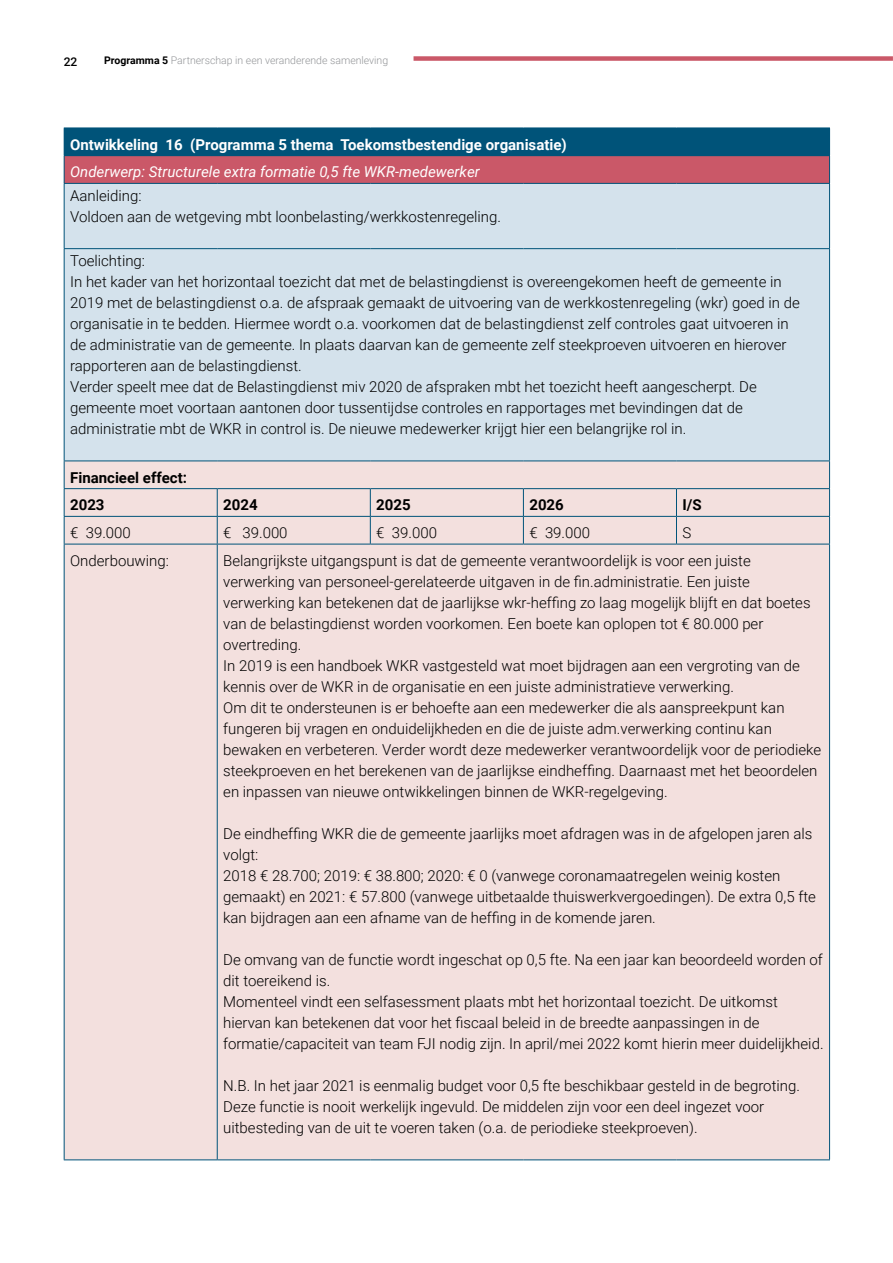
<style>
.page{position:relative;width:893px;height:1263px;background:#fff}
.page>*{position:absolute;margin:0;border:0;box-sizing:border-box;transform-origin:0 0}
.Body_Text{font:300 15px/21px "Roboto";color:#000}
.Body_Text-2{font:700 15px "Roboto";color:#fff}
.Body_Text-3{font:italic 15px "Roboto";color:#fff}
.Body_Text-4{font:700 15px "Roboto";color:#000}
.t1{font:500 12px "Roboto";color:#000}
.t2{font:300 10.5px "Roboto";color:#939598}
.s1{font-weight:700;color:#000}
</style>
<div class="page">
<div style="left:64px;top:128px;width:766px;height:28px;background:#005379"></div>
<div style="left:64px;top:156px;width:766px;height:27px;background:#ca5868"></div>
<div style="left:65px;top:184px;width:764px;height:276px;background:#d4e2ec"></div>
<div style="left:65px;top:461px;width:764px;height:698px;background:#f3e0de"></div>
<svg style="left:64px;top:156px;width:1px;height:27px"></svg>
<svg style="left:829px;top:156px;width:1px;height:27px"></svg>
<hr style="left:64px;top:183px;width:153px;height:1px;background:#005379">
<hr style="left:64px;top:184px;width:1px;height:64px;background:#005379">
<hr style="left:217px;top:183px;width:153px;height:1px;background:#005379">
<hr style="left:370px;top:183px;width:153px;height:1px;background:#005379">
<hr style="left:523px;top:183px;width:153px;height:1px;background:#005379">
<hr style="left:676px;top:183px;width:154px;height:1px;background:#005379">
<hr style="left:829px;top:184px;width:1px;height:64px;background:#005379">
<hr style="left:64px;top:248px;width:153px;height:1px;background:#005379">
<hr style="left:64px;top:249px;width:1px;height:211px;background:#005379">
<hr style="left:217px;top:248px;width:153px;height:1px;background:#005379">
<hr style="left:370px;top:248px;width:153px;height:1px;background:#005379">
<hr style="left:523px;top:248px;width:153px;height:1px;background:#005379">
<hr style="left:676px;top:248px;width:154px;height:1px;background:#005379">
<hr style="left:829px;top:249px;width:1px;height:211px;background:#005379">
<hr style="left:64px;top:460px;width:153px;height:1px;background:#005379">
<hr style="left:217px;top:460px;width:153px;height:1px;background:#005379">
<hr style="left:370px;top:460px;width:153px;height:1px;background:#005379">
<hr style="left:523px;top:460px;width:153px;height:1px;background:#005379">
<hr style="left:676px;top:460px;width:154px;height:1px;background:#005379">
<hr style="left:64px;top:488px;width:153px;height:1px;background:#005379">
<hr style="left:217px;top:488px;width:153px;height:1px;background:#005379">
<hr style="left:370px;top:488px;width:153px;height:1px;background:#005379">
<hr style="left:523px;top:488px;width:153px;height:1px;background:#005379">
<hr style="left:676px;top:488px;width:154px;height:1px;background:#005379">
<hr style="left:64px;top:516px;width:153px;height:1px;background:#005379">
<svg style="left:64px;top:461px;width:1px;height:83px"></svg>
<hr style="left:217px;top:516px;width:153px;height:1px;background:#005379">
<svg style="left:217px;top:489px;width:1px;height:55px"></svg>
<hr style="left:370px;top:516px;width:153px;height:1px;background:#005379">
<svg style="left:370px;top:489px;width:1px;height:55px"></svg>
<hr style="left:523px;top:516px;width:153px;height:1px;background:#005379">
<svg style="left:523px;top:489px;width:1px;height:55px"></svg>
<hr style="left:676px;top:516px;width:154px;height:1px;background:#005379">
<svg style="left:676px;top:489px;width:1px;height:55px"></svg>
<svg style="left:829px;top:461px;width:1px;height:83px"></svg>
<hr style="left:64px;top:544px;width:153px;height:1px;background:#005379">
<hr style="left:64px;top:544px;width:1px;height:615px;background:#005379">
<hr style="left:217px;top:544px;width:153px;height:1px;background:#005379">
<hr style="left:217px;top:544px;width:1px;height:615px;background:#005379">
<hr style="left:370px;top:544px;width:153px;height:1px;background:#005379">
<hr style="left:523px;top:544px;width:153px;height:1px;background:#005379">
<hr style="left:676px;top:544px;width:154px;height:1px;background:#005379">
<hr style="left:829px;top:544px;width:1px;height:615px;background:#005379">
<hr style="left:64px;top:1159px;width:153px;height:1px;background:#005379">
<hr style="left:217px;top:1159px;width:153px;height:1px;background:#005379">
<hr style="left:370px;top:1159px;width:153px;height:1px;background:#005379">
<hr style="left:523px;top:1159px;width:153px;height:1px;background:#005379">
<hr style="left:676px;top:1159px;width:154px;height:1px;background:#005379">
<div style="left:414px;top:56px;width:479px;height:5px;background:#ca5868"></div>
<p class="t1" style="left:64px;top:53px;width:15px">22</p>
<p class="t2" style="left:104px;top:53px;width:286px"><span class="s1">Programma 5</span> Partnerschap in een veranderende samenleving</p>
<p class="Body_Text-2" style="left:70px;top:134px;width:498px">Ontwikkeling 16 (Programma 5 thema Toekomstbestendige organisatie)</p>
<p class="Body_Text-3" style="left:70px;top:162px;width:411px">Onderwerp: Structurele extra formatie 0,5 fte WKR-medewerker</p>
<p class="Body_Text" style="left:70px;top:184px;width:73px">Aanleiding:</p>
<p class="Body_Text" style="left:70px;top:205px;width:432px">Voldoen aan de wetgeving mbt loonbelasting/werkkostenregeling.</p>
<p class="Body_Text" style="left:70px;top:249px;width:76px">Toelichting:</p>
<p class="Body_Text" style="left:70px;top:270px;width:731px">In het kader van het horizontaal toezicht dat met de belastingdienst is overeengekomen heeft de gemeente in 2019 met de belastingdienst o.a. de afspraak gemaakt de uitvoering van de werkkostenregeling (wkr) goed in de organisatie in te bedden. Hiermee wordt o.a. voorkomen dat de belastingdienst zelf controles gaat uitvoeren in de administratie van de gemeente. In plaats daarvan kan de gemeente zelf steekproeven uitvoeren en hierover rapporteren aan de belastingdienst.</p>
<p class="Body_Text" style="left:70px;top:375px;width:688px">Verder speelt mee dat de Belastingdienst miv 2020 de afspraken mbt het toezicht heeft aangescherpt. De gemeente moet voortaan aantonen door tussentijdse controles en rapportages met bevindingen dat de administratie mbt de WKR in control is. De nieuwe medewerker krijgt hier een belangrijke rol in.</p>
<p class="Body_Text-4" style="left:70px;top:467px;width:118px">Financieel effect:</p>
<p class="Body_Text-4" style="left:70px;top:494px;width:36px">2023</p>
<p class="Body_Text-4" style="left:223px;top:494px;width:36px">2024</p>
<p class="Body_Text-4" style="left:376px;top:494px;width:36px">2025</p>
<p class="Body_Text-4" style="left:529px;top:494px;width:36px">2026</p>
<p class="Body_Text-4" style="left:682px;top:494px;width:21px">I/S</p>
<p class="Body_Text" style="left:70px;top:522px;width:62px">€ 39.000</p>
<p class="Body_Text" style="left:223px;top:522px;width:66px">€ 39.000</p>
<p class="Body_Text" style="left:376px;top:522px;width:62px">€ 39.000</p>
<p class="Body_Text" style="left:529px;top:522px;width:62px">€ 39.000</p>
<p class="Body_Text" style="left:682px;top:522px;width:10px">S</p>
<p class="Body_Text" style="left:70px;top:549px;width:100px">Onderbouwing:</p>
<p class="Body_Text" style="left:223px;top:549px;width:589px">Belangrijkste uitgangspunt is dat de gemeente verantwoordelijk is voor een juiste verwerking van personeel-gerelateerde uitgaven in de fin.administratie. Een juiste verwerking kan betekenen dat de jaarlijkse wkr-heffing zo laag mogelijk blijft en dat boetes van de belastingdienst worden voorkomen. Een boete kan oplopen tot € 80.000 per overtreding.</p>
<p class="Body_Text" style="left:223px;top:654px;width:578px">In 2019 is een handboek WKR vastgesteld wat moet bijdragen aan een vergroting van de kennis over de WKR in de organisatie en een juiste administratieve verwerking.</p>
<p class="Body_Text" style="left:223px;top:696px;width:600px">Om dit te ondersteunen is er behoefte aan een medewerker die als aanspreekpunt kan fungeren bij vragen en onduidelijkheden en die de juiste adm.verwerking continu kan bewaken en verbeteren. Verder wordt deze medewerker verantwoordelijk voor de periodieke steekproeven en het berekenen van de jaarlijkse eindheffing. Daarnaast met het beoordelen en inpassen van nieuwe ontwikkelingen binnen de WKR-regelgeving.</p>
<p class="Body_Text" style="left:223px;top:822px;width:591px">De eindheffing WKR die de gemeente jaarlijks moet afdragen was in de afgelopen jaren als volgt:</p>
<p class="Body_Text" style="left:223px;top:864px;width:594px">2018 € 28.700; 2019: € 38.800; 2020: € 0 (vanwege coronamaatregelen weinig kosten gemaakt) en 2021: € 57.800 (vanwege uitbetaalde thuiswerkvergoedingen). De extra 0,5 fte kan bijdragen aan een afname van de heffing in de komende jaren.</p>
<p class="Body_Text" style="left:223px;top:948px;width:601px">De omvang van de functie wordt ingeschat op 0,5 fte. Na een jaar kan beoordeeld worden of dit toereikend is.</p>
<p class="Body_Text" style="left:223px;top:990px;width:602px">Momenteel vindt een selfasessment plaats mbt het horizontaal toezicht. De uitkomst hiervan kan betekenen dat voor het fiscaal beleid in de breedte aanpassingen in de formatie/capaciteit van team FJI nodig zijn. In april/mei 2022 komt hierin meer duidelijkheid.</p>
<p class="Body_Text" style="left:223px;top:1074px;width:578px">N.B. In het jaar 2021 is eenmalig budget voor 0,5 fte beschikbaar gesteld in de begroting.<br>Deze functie is nooit werkelijk ingevuld. De middelen zijn voor een deel ingezet voor uitbesteding van de uit te voeren taken (o.a. de periodieke steekproeven).</p>
</div>
